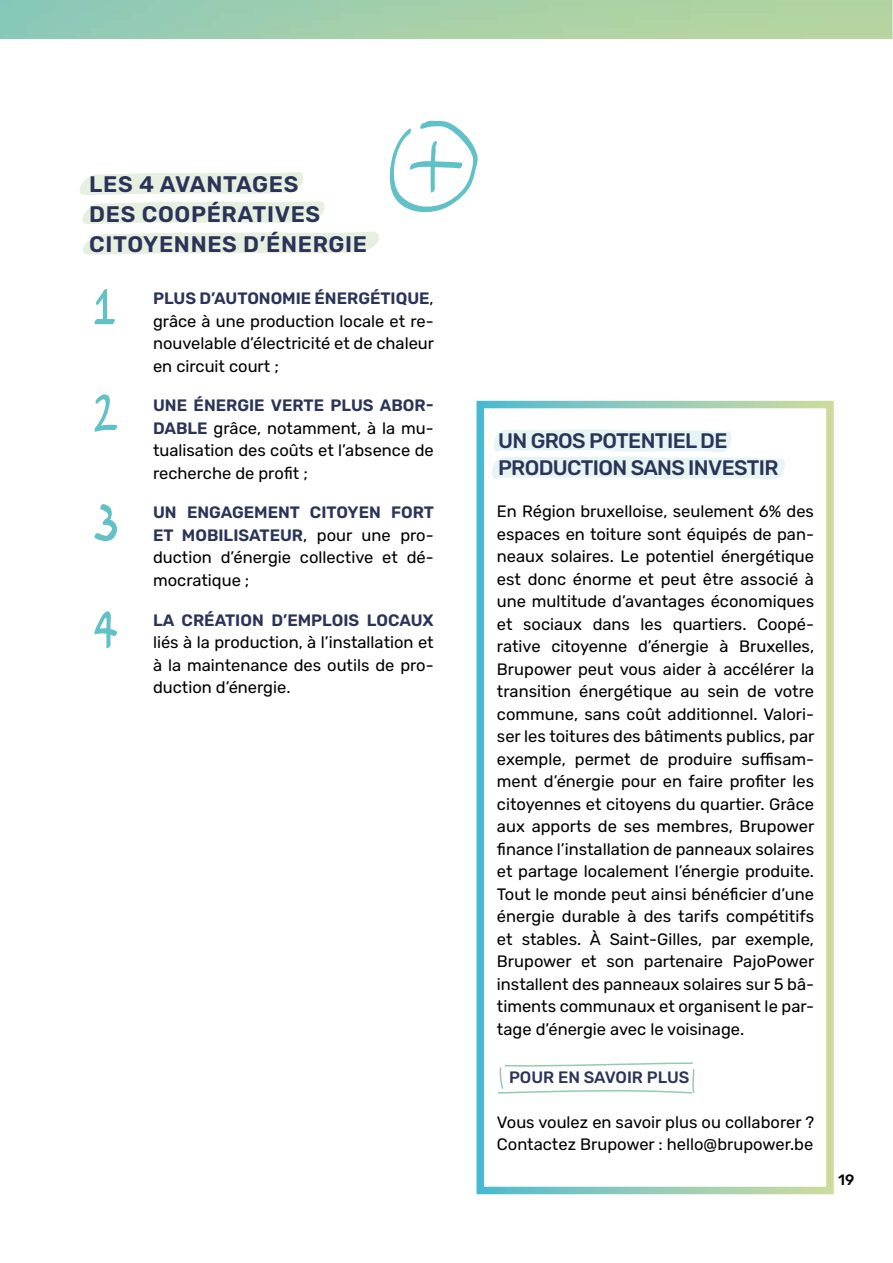
<style>
.page{position:relative;width:893px;height:1263px;background:#fff}
.page>*{position:absolute;margin:0;border:0;box-sizing:border-box;transform-origin:0 0}
.t1{font:600 22.5px/30px "Rubik";letter-spacing:.03em;color:#2b3358}
.t2{font:500 21px/27px "Rubik";letter-spacing:-.03em;color:#2b3358}
.t3{font:16.5px/22.5px "Rubik";color:#000;text-align:justify}
.t4{font:600 16.5px "Rubik";color:#2b3358}
.t5{font:500 16.5px "Rubik";color:#2b3358}
.t6{font:500 15px "Rubik";color:#000}
.s1{font-weight:600;color:#2b3358}
</style>
<div class="page">
<svg style="left:79px;top:172px;width:224px;height:23px;background:#e9f1e4"></svg>
<svg style="left:82px;top:201px;width:243px;height:23px;background:#e9f1e4"></svg>
<svg style="left:83px;top:231px;width:296px;height:24px"></svg>
<svg style="left:389px;top:120px;width:89px;height:93px"></svg>
<div style="left:477px;top:401px;width:357px;height:793px;border:8px solid #fff"></div>
<svg style="left:94px;top:289px;width:21px;height:36px"></svg>
<svg style="left:94px;top:394px;width:23px;height:38px"></svg>
<svg style="left:94px;top:504px;width:23px;height:37px"></svg>
<svg style="left:94px;top:611px;width:23px;height:38px"></svg>
<svg style="left:492px;top:429px;width:293px;height:50px"></svg>
<svg style="left:498px;top:1062px;width:197px;height:32px"></svg>
<h1 class="t1" style="left:89px;top:170px;width:279px">LES 4 AVANTAGES<br>DES COOPÉRATIVES<br>CITOYENNES D’ÉNERGIE</h1>
<p class="t3" style="left:153px;top:288px;width:283px"><span class="s1">PLUS D’AUTONOMIE ÉNERGÉTIQUE</span>, grâce à une production locale et re&shy;nouvelable d’électricité et de chaleur en circuit court ;</p>
<p class="t3" style="left:153px;top:395px;width:282px"><span class="s1">UNE ÉNERGIE VERTE PLUS ABOR-DABLE</span> grâce, notamment, à la mu&shy;tualisation des coûts et l’absence de recherche de profit ;</p>
<p class="t3" style="left:153px;top:502px;width:282px"><span class="s1">UN ENGAGEMENT CITOYEN FORT ET MOBILISATEUR</span>, pour une pro&shy;duction d’énergie collective et dé&shy;mocratique ;</p>
<p class="t4" style="left:153px;top:607px;width:282px">LA CRÉATION D’EMPLOIS LOCAUX</p>
<p class="t3" style="left:153px;top:632px;width:282px">liés à la production, à l’installation et à la maintenance des outils de pro&shy;duction d’énergie.</p>
<p class="t2" style="left:498px;top:428px;width:282px">UN GROS POTENTIEL DE<br>PRODUCTION SANS INVESTIR</p>
<p class="t3" style="left:497px;top:501px;width:319px">En Région bruxelloise, seulement 6% des espaces en toiture sont équipés de pan&shy;neaux solaires. Le potentiel énergétique est donc énorme et peut être associé à une multitude d’avantages économiques et sociaux dans les quartiers. Coopé&shy;rative citoyenne d’énergie à Bruxelles, Brupower peut vous aider à accélérer la transition énergétique au sein de votre commune, sans coût additionnel. Valori&shy;ser les toitures des bâtiments publics, par exemple, permet de produire suffisam&shy;ment d’énergie pour en faire profiter les citoyennes et citoyens du quartier. Grâce aux apports de ses membres, Brupower finance l’installation de panneaux solaires et partage localement l’énergie produite.<br>Tout le monde peut ainsi bénéficier d’une énergie durable à des tarifs compétitifs et stables. À Saint-Gilles, par exemple, Brupower et son partenaire PajoPower installent des panneaux solaires sur 5 bâ&shy;timents communaux et organisent le par&shy;tage d’énergie avec le voisinage.</p>
<p class="t5" style="left:509px;top:1065px;width:182px">POUR EN SAVOIR PLUS</p>
<p class="t3" style="left:497px;top:1112px;width:319px">Vous voulez en savoir plus ou collaborer ?<br>Contactez Brupower : hello@brupower.be</p>
<p class="t6" style="left:838px;top:1168px;width:18px">19</p>
</div>
